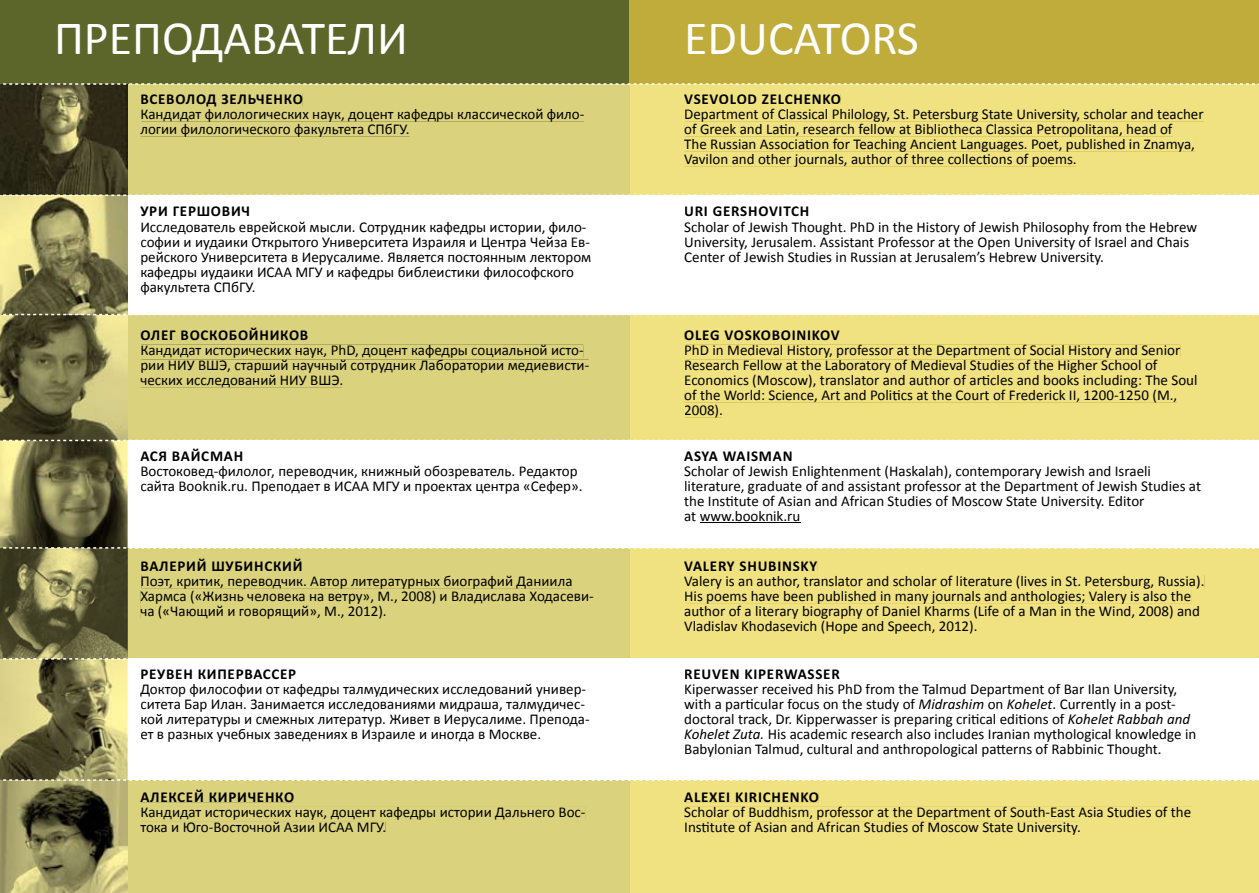
<style>
.page{position:relative;width:1259px;height:893px;background:#fff}
.page>*{position:absolute;margin:0;border:0;box-sizing:border-box;transform-origin:0 0}
.t1{font:48px "Calibri";color:#fff}
.t2{font:15px/15px "Calibri";color:#000}
.t3{font:700 15px "Calibri";letter-spacing:.05em;color:#000}
.s1{font-style:italic}
</style>
<div class="page">
<div style="left:0;top:0;width:629px;height:893px;background:#5c662b"></div>
<div style="left:629px;top:0;width:630px;height:893px;background:#bfac3a"></div>
<div style="left:128px;top:85px;width:501px;height:808px;background:#dbd27d"></div>
<div style="left:629px;top:85px;width:630px;height:808px;background:#f0e181"></div>
<div style="left:629px;top:659px;width:630px;height:121px;background:#fff"></div>
<div style="left:128px;top:659px;width:503px;height:121px;background:#fff"></div>
<div style="left:629px;top:195px;width:630px;height:119px;background:#fff"></div>
<div style="left:128px;top:195px;width:503px;height:119px;background:#fff"></div>
<div style="left:141px;top:327px;width:167px;height:13px;background:#dbd27d"></div>
<div style="left:142px;top:345px;width:441px;height:13px;background:#dbd27d"></div>
<div style="left:141px;top:360px;width:448px;height:13px;background:#dbd27d"></div>
<div style="left:141px;top:375px;width:201px;height:12px;background:#dbd27d"></div>
<div style="left:629px;top:440px;width:630px;height:108px;background:#fff"></div>
<div style="left:128px;top:440px;width:503px;height:108px;background:#fff"></div>
<div style="left:141px;top:558px;width:160px;height:13px;background:#dbd27d"></div>
<div style="left:142px;top:575px;width:430px;height:13px;background:#dbd27d"></div>
<div style="left:141px;top:590px;width:452px;height:13px;background:#dbd27d"></div>
<div style="left:141px;top:605px;width:245px;height:13px;background:#dbd27d"></div>
<div style="left:684px;top:94px;width:156px;height:10px;background:#f0e181"></div>
<div style="left:685px;top:108px;width:518px;height:13px;background:#f0e181"></div>
<div style="left:685px;top:123px;width:487px;height:13px;background:#f0e181"></div>
<div style="left:684px;top:138px;width:511px;height:13px;background:#f0e181"></div>
<div style="left:684px;top:153px;width:391px;height:13px;background:#f0e181"></div>
<div style="left:685px;top:330px;width:154px;height:10px;background:#f0e181"></div>
<div style="left:685px;top:345px;width:495px;height:13px;background:#f0e181"></div>
<div style="left:685px;top:360px;width:472px;height:13px;background:#f0e181"></div>
<div style="left:685px;top:374px;width:512px;height:14px;background:#f0e181"></div>
<div style="left:685px;top:389px;width:492px;height:13px;background:#f0e181"></div>
<div style="left:685px;top:404px;width:37px;height:13px;background:#f0e181"></div>
<div style="left:684px;top:561px;width:133px;height:10px;background:#f0e181"></div>
<div style="left:684px;top:575px;width:520px;height:13px;background:#f0e181"></div>
<div style="left:685px;top:590px;width:506px;height:13px;background:#f0e181"></div>
<div style="left:685px;top:605px;width:515px;height:13px;background:#f0e181"></div>
<div style="left:684px;top:620px;width:293px;height:13px;background:#f0e181"></div>
<hr style="left:699px;top:522px;width:101px;height:1px;background:#000">
<div style="left:140px;top:790px;width:154px;height:12px;background:#dbd27d"></div>
<div style="left:142px;top:807px;width:443px;height:13px;background:#dbd27d"></div>
<div style="left:140px;top:822px;width:245px;height:10px;background:#dbd27d"></div>
<div style="left:684px;top:792px;width:134px;height:10px;background:#f0e181"></div>
<div style="left:685px;top:807px;width:506px;height:13px;background:#f0e181"></div>
<div style="left:685px;top:822px;width:394px;height:13px;background:#f0e181"></div>
<div style="left:141px;top:94px;width:161px;height:12px;background:#dbd27d"></div>
<div style="left:142px;top:109px;width:442px;height:12px;background:#dbd27d"></div>
<div style="left:140px;top:123px;width:269px;height:13px;background:#dbd27d"></div>
<img style="left:0;top:85px;width:128px;height:808px">
<svg style="left:0;top:194px;width:1259px;height:2px"></svg>
<svg style="left:0;top:440px;width:128px;height:1px"></svg>
<svg style="left:0;top:547px;width:1259px;height:2px"></svg>
<svg style="left:0;top:658px;width:1259px;height:2px"></svg>
<svg style="left:0;top:83px;width:1259px;height:2px"></svg>
<svg style="left:0;top:314px;width:1259px;height:1px"></svg>
<svg style="left:0;top:779px;width:1259px;height:2px"></svg>
<h1 class="t1" style="left:54px;top:8px;width:355px">ПРЕПОДАВАТЕЛИ</h1>
<h1 class="t1" style="left:684px;top:8px;width:236px">EDUCATORS</h1>
<p class="t3" style="left:140px;top:90px;width:164px">ВСЕВОЛОД ЗЕЛЬЧЕНКО</p>
<p class="t2" style="left:140px;top:106px;width:445px">Кандидат филологических наук, доцент кафедры классической фило&shy;логии филологического факультета СПбГУ.</p>
<p class="t3" style="left:140px;top:203px;width:111px">УРИ ГЕРШОВИЧ</p>
<p class="t2" style="left:140px;top:219px;width:452px">Исследователь еврейской мысли. Сотрудник кафедры истории, фило&shy;софии и иудаики Открытого Университета Израиля и Центра Чейза Ев&shy;рейского Университета в Иерусалиме. Является постоянным лектором кафедры иудаики ИСАА МГУ и кафедры библеистики философского факультета СПбГУ.</p>
<p class="t3" style="left:140px;top:326px;width:169px">ОЛЕГ ВОСКОБОЙНИКОВ</p>
<p class="t2" style="left:140px;top:342px;width:450px">Кандидат исторических наук, PhD, доцент кафедры социальной исто&shy;рии НИУ ВШЭ, старший научный сотрудник Лаборатории медиевисти&shy;ческих исследований НИУ ВШЭ.</p>
<p class="t3" style="left:140px;top:447px;width:104px">АСЯ ВАЙСМАН</p>
<p class="t2" style="left:140px;top:464px;width:444px">Востоковед-филолог, переводчик, книжный обозреватель. Редактор сайта Booknik.ru. Преподает в ИСАА МГУ и проектах центра «Сефер».</p>
<p class="t3" style="left:140px;top:557px;width:164px">ВАЛЕРИЙ ШУБИНСКИЙ</p>
<p class="t2" style="left:140px;top:573px;width:455px">Поэт, критик, переводчик. Автор литературных биографий Даниила<br>Хармса («Жизнь человека на ветру», М., 2008) и Владислава Ходасеви&shy;ча («Чающий и говорящий», М., 2012).</p>
<p class="t3" style="left:140px;top:665px;width:157px">РЕУВЕН КИПЕРВАССЕР</p>
<p class="t2" style="left:140px;top:682px;width:451px">Доктор философии от кафедры талмудических исследований универ&shy;ситета Бар Илан. Занимается исследованиями мидраша, талмудичес&shy;кой литературы и смежных литератур. Живет в Иерусалиме. Препода&shy;ет в разных учебных заведениях в Израиле и иногда в Москве.</p>
<p class="t3" style="left:140px;top:788px;width:155px">АЛЕКСЕЙ КИРИЧЕНКО</p>
<p class="t2" style="left:140px;top:805px;width:447px">Кандидат исторических наук, доцент кафедры истории Дальнего Вос&shy;тока и Юго-Восточной Азии ИСАА МГУ.</p>
<p class="t3" style="left:684px;top:90px;width:158px">VSEVOLOD ZELCHENKO</p>
<p class="t2" style="left:684px;top:106px;width:521px">Department of Classical Philology, St. Petersburg State University, scholar and teacher of Greek and Latin, research fellow at Bibliotheca Classica Petropolitana, head of<br>The Russian Association for Teaching Ancient Languages. Poet, published in Znamya, Vavilon and other journals, author of three collections of poems.</p>
<p class="t3" style="left:684px;top:203px;width:127px">URI GERSHOVITCH</p>
<p class="t2" style="left:684px;top:219px;width:514px">Scholar of Jewish Thought. PhD in the History of Jewish Philosophy from the Hebrew<br>University, Jerusalem. Assistant Professor at the Open University of Israel and Chais<br>Center of Jewish Studies in Russian at Jerusalem’s Hebrew University.</p>
<p class="t3" style="left:684px;top:326px;width:157px">OLEG VOSKOBOINIKOV</p>
<p class="t2" style="left:684px;top:342px;width:515px">PhD in Medieval History, professor at the Department of Social History and Senior Research Fellow at the Laboratory of Medieval Studies of the Higher School of Economics (Moscow), translator and author of articles and books including: The Soul of the World: Science, Art and Politics at the Court of Frederick II, 1200-1250 (M., 2008).</p>
<p class="t3" style="left:684px;top:447px;width:110px">ASYA WAISMAN</p>
<p class="t2" style="left:684px;top:464px;width:518px">Scholar of Jewish Enlightenment (Haskalah), contemporary Jewish and Israeli literature, graduate of and assistant professor at the Department of Jewish Studies at the Institute of Asian and African Studies of Moscow State University. Editor<br>at www.booknik.ru</p>
<p class="t3" style="left:684px;top:557px;width:135px">VALERY SHUBINSKY</p>
<p class="t2" style="left:684px;top:573px;width:522px">Valery is an author, translator and scholar of literature (lives in St. Petersburg, Russia).<br>His poems have been published in many journals and anthologies; Valery is also the author of a literary biography of Daniel Kharms (Life of a Man in the Wind, 2008) and Vladislav Khodasevich (Hope and Speech, 2012).</p>
<p class="t3" style="left:684px;top:665px;width:157px">REUVEN KIPERWASSER</p>
<p class="t2" style="left:684px;top:682px;width:513px">Kiperwasser received his PhD from the Talmud Department of Bar Ilan University, with a particular focus on the study of <span class="s1">Midrashim</span> on <span class="s1">Kohelet</span>. Currently in a post&shy;doctoral track, Dr. Kipperwasser is preparing critical editions of <span class="s1">Kohelet Rabbah and Kohelet Zuta.</span> His academic research also includes Iranian mythological knowledge in Babylonian Talmud, cultural and anthropological patterns of Rabbinic Thought.</p>
<p class="t3" style="left:684px;top:788px;width:136px">ALEXEI KIRICHENKO</p>
<p class="t2" style="left:684px;top:805px;width:508px">Scholar of Buddhism, professor at the Department of South-East Asia Studies of the<br>Institute of Asian and African Studies of Moscow State University.</p>
</div>
